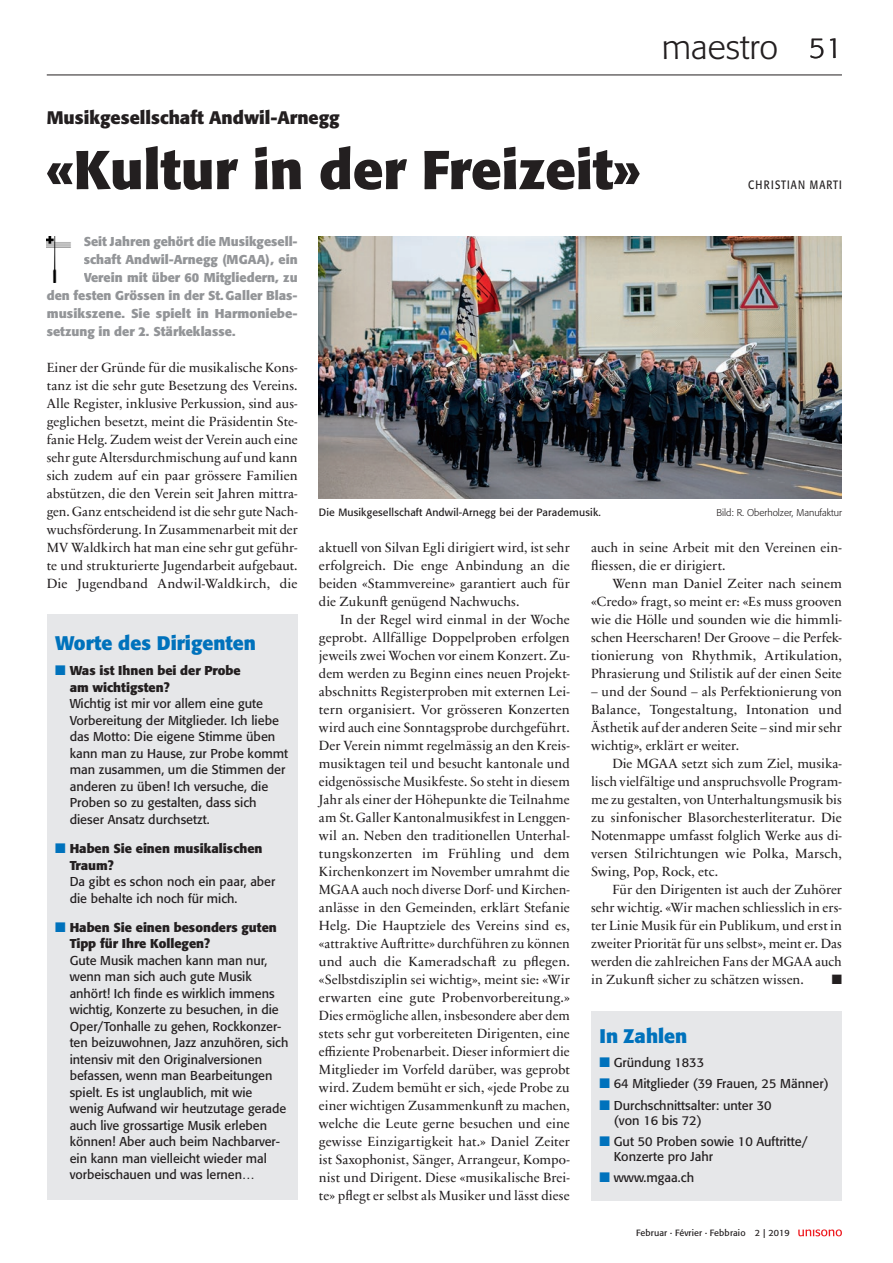
<style>
.page{position:relative;width:893px;height:1263px;background:#fff}
.page>*{position:absolute;margin:0;border:0;box-sizing:border-box;transform-origin:0 0}
.t1{font:700 54px "Formata Pro";color:#231f20}
.t2{font:300 34.5px "Formata Pro";color:#231f20}
.t3{font:300 28.5px "Formata Pro";color:#231f20}
.t4{font:700 19.5px "Formata Pro";color:#0072bc}
.t5{font:700 18px "Formata Pro";color:#231f20}
.t6{font:13.5px/18px "Sabon Next LT Pro";color:#231f20;text-align:justify}
.t7{font:13.5px "Zapf Dingbats";color:#231f20}
.t8{font:12.75px/16.5px "Formata Pro";color:#231f20}
.t9{font:700 12.75px "Formata Pro";color:#939598}
.t10{font:700 12.75px/16.5px "Formata Pro";color:#231f20}
.t11{font:12px "Formata Pro";letter-spacing:.11em;color:#231f20;scale:.82 1}
.t12{font:10.5px "Formata Pro";letter-spacing:.015em;color:#231f20}
.t13{font:300 9.75px "Formata Pro";color:#231f20}
.t14{font:9px "Formata Pro";letter-spacing:.015em;color:#231f20}
.s1{color:#0072bc}
</style>
<div class="page">
<hr style="left:47px;top:75px;width:795px;height:1px;background:#231f20">
<svg style="left:798px;top:1229px;width:44px;height:7px"></svg>
<img style="left:47px;top:237px;width:24px;height:45px">
<div style="left:47px;top:615px;width:251px;height:585px;background:#e6e7e9"></div>
<div style="left:591px;top:1011px;width:251px;height:189px;background:#e6e7e9"></div>
<img style="left:319px;top:237px;width:523px;height:261px">
<h3 class="t5" style="left:47px;top:106px;width:294px">Musikgesellschaft Andwil-Arnegg</h3>
<h1 class="t1" style="left:47px;top:135px;width:595px">«Kultur in der Freizeit»</h1>
<h2 class="t2" style="left:662px;top:26px;width:118px">maestro</h2>
<h3 class="t3" style="left:809px;top:31px;width:35px">51</h3>
<p class="t11" style="left:748px;top:177px;width:116px">CHRISTIAN MARTI</p>
<p class="t9" style="left:84px;top:233px;width:215px">Seit Jahren gehört die Musikgesell-</p>
<p class="t9" style="left:84px;top:251px;width:215px">schaft Andwil-Arnegg (MGAA), ein</p>
<p class="t9" style="left:84px;top:269px;width:215px">Verein mit über 60 Mitgliedern, zu</p>
<p class="t9" style="left:47px;top:287px;width:252px">den festen Grössen in der St. Galler Blas-</p>
<p class="t9" style="left:47px;top:305px;width:251px">musikszene. Sie spielt in Harmoniebe-</p>
<p class="t9" style="left:47px;top:323px;width:190px">setzung in der 2. Stärkeklasse.</p>
<p class="t6" style="left:47px;top:358px;width:252px">Einer der Gründe für die musikalische Kons&shy;tanz ist die sehr gute Besetzung des Vereins.<br>Alle Register, inklusive Perkussion, sind aus&shy;geglichen besetzt, meint die Präsidentin Ste&shy;fanie Helg. Zudem weist der Verein auch eine sehr gute Altersdurchmischung auf und kann sich zudem auf ein paar grössere Familien abstützen, die den Verein seit Jahren mittra&shy;gen. Ganz entscheidend ist die sehr gute Nach&shy;wuchsförderung. In Zusammenarbeit mit der MV Waldkirch hat man eine sehr gut geführ&shy;te und strukturierte Jugendarbeit aufgebaut.<br>Die Jugendband Andwil-Waldkirch, die</p>
<h3 class="t4" style="left:55px;top:631px;width:202px">Worte des Dirigenten</h3>
<p class="t10" style="left:70px;top:663px;width:173px;text-indent:-14px"><span class="s1">■</span> Was ist Ihnen bei der Probe am wichtigsten?</p>
<p class="t8" style="left:70px;top:696px;width:220px">Wichtig ist mir vor allem eine gute Vorbereitung der Mitglieder. Ich liebe das Motto: Die eigene Stimme üben kann man zu Hause, zur Probe kommt man zusammen, um die Stimmen der anderen zu üben! Ich versuche, die Proben so zu gestalten, dass sich dieser Ansatz durchsetzt.</p>
<p class="t10" style="left:70px;top:840px;width:194px;text-indent:-14px"><span class="s1">■</span> Haben Sie einen musikalischen<br>Traum?</p>
<p class="t8" style="left:70px;top:873px;width:207px">Da gibt es schon noch ein paar, aber die behalte ich noch für mich.</p>
<p class="t10" style="left:70px;top:919px;width:209px;text-indent:-14px"><span class="s1">■</span> Haben Sie einen besonders guten<br>Tipp für Ihre Kollegen?</p>
<p class="t8" style="left:70px;top:952px;width:220px">Gute Musik machen kann man nur, wenn man sich auch gute Musik anhört! Ich finde es wirklich immens wichtig, Konzerte zu besuchen, in die Oper/Tonhalle zu gehen, Rockkonzer&shy;ten beizuwohnen, Jazz anzuhören, sich intensiv mit den Originalversionen befassen, wenn man Bearbeitungen spielt. Es ist unglaublich, mit wie wenig Aufwand wir heutzutage gerade auch live grossartige Musik erleben können! Aber auch beim Nachbarver&shy;ein kann man vielleicht wieder mal vorbeischauen und was lernen…</p>
<p class="t12" style="left:319px;top:505px;width:283px">Die Musikgesellschaft Andwil-Arnegg bei der Parademusik.</p>
<p class="t13" style="left:716px;top:506px;width:127px">Bild: R. Oberholzer, Manufaktur</p>
<p class="t6" style="left:319px;top:538px;width:252px">aktuell von Silvan Egli dirigiert wird, ist sehr erfolgreich. Die enge Anbindung an die beiden «Stammvereine» garantiert auch für die Zukunft genügend Nachwuchs.</p>
<p class="t6" style="left:319px;top:610px;width:252px;text-indent:21px">In der Regel wird einmal in der Woche geprobt. Allfällige Doppelproben erfolgen jeweils zwei Wochen vor einem Konzert. Zu&shy;dem werden zu Beginn eines neuen Projekt&shy;abschnitts Registerproben mit externen Lei&shy;tern organisiert. Vor grösseren Konzerten wird auch eine Sonntagsprobe durchgeführt.<br>Der Verein nimmt regelmässig an den Kreis&shy;musiktagen teil und besucht kantonale und eidgenössische Musikfeste. So steht in diesem Jahr als einer der Höhepunkte die Teilnahme am St.Galler Kantonalmusikfest in Lenggen&shy;wil an. Neben den traditionellen Unterhal&shy;tungskonzerten im Frühling und dem Kirchenkonzert im November umrahmt die MGAA auch noch diverse Dorf- und Kirchen&shy;anlässe in den Gemeinden, erklärt Stefanie Helg. Die Hauptziele des Vereins sind es, «attraktive Auftritte» durchführen zu können und auch die Kameradschaft zu pflegen. «Selbstdisziplin sei wichtig», meint sie: «Wir erwarten eine gute Probenvorbereitung.» Dies ermögliche allen, insbesondere aber dem stets sehr gut vorbereiteten Dirigenten, eine effiziente Probenarbeit. Dieser informiert die Mitglieder im Vorfeld darüber, was geprobt wird. Zudem bemüht er sich, «jede Probe zu einer wichtigen Zusammenkunft zu machen, welche die Leute gerne besuchen und eine gewisse Einzigartigkeit hat.» Daniel Zeiter ist Saxophonist, Sänger, Arrangeur, Kompo&shy;nist und Dirigent. Diese «musikalische Brei&shy;te» pflegt er selbst als Musiker und lässt diese</p>
<p class="t6" style="left:591px;top:538px;width:252px">auch in seine Arbeit mit den Vereinen ein&shy;fliessen, die er dirigiert.</p>
<p class="t6" style="left:591px;top:574px;width:252px;text-indent:21px">Wenn man Daniel Zeiter nach seinem «Credo» fragt, so meint er: «Es muss grooven wie die Hölle und sounden wie die himmli&shy;schen Heerscharen! Der Groove – die Perfek&shy;tionierung von Rhythmik, Artikulation, Phrasierung und Stilistik auf der einen Seite</p>
<p class="t6" style="left:591px;top:682px;width:252px">– und der Sound – als Perfektionierung von Balance, Tongestaltung, Intonation und Ästhetik auf der anderen Seite – sind mir sehr wichtig», erklärt er weiter.</p>
<p class="t6" style="left:591px;top:754px;width:252px;text-indent:21px">Die MGAA setzt sich zum Ziel, musika&shy;lisch vielfältige und anspruchsvolle Program&shy;me zu gestalten, von Unterhaltungsmusik bis zu sinfonischer Blasorchesterliteratur. Die Notenmappe umfasst folglich Werke aus di&shy;versen Stilrichtungen wie Polka, Marsch, Swing, Pop, Rock, etc.</p>
<p class="t6" style="left:591px;top:880px;width:252px;text-indent:21px">Für den Dirigenten ist auch der Zuhörer sehr wichtig. «Wir machen schliesslich in ers&shy;ter Linie Musik für ein Publikum, und erst in zweiter Priorität für uns selbst», meint er. Das werden die zahlreichen Fans der MGAA auch in Zukunft sicher zu schätzen wissen.</p>
<p class="t7" style="left:832px;top:973px;width:12px">■</p>
<h3 class="t4" style="left:600px;top:1024px;width:89px">In Zahlen</h3>
<p class="t8" style="left:600px;top:1054px;width:106px"><span class="s1">■</span> Gründung 1833</p>
<p class="t8" style="left:600px;top:1075px;width:231px"><span class="s1">■</span> 64 Mitglieder (39 Frauen, 25 Männer)</p>
<p class="t8" style="left:614px;top:1098px;width:159px;line-height:15px;text-indent:-14px"><span class="s1">■</span> Durchschnittsalter: unter 30 (von 16 bis 72)</p>
<p class="t8" style="left:614px;top:1134px;width:195px;line-height:15px;text-indent:-14px"><span class="s1">■</span> Gut 50 Proben sowie 10 Auftritte/<br>Konzerte pro Jahr</p>
<p class="t8" style="left:600px;top:1170px;width:96px"><span class="s1">■</span> www.mgaa.ch</p>
<p class="t14" style="left:636px;top:1227px;width:155px">Februar · Février · Febbraio 2 | 2019</p>
</div>
